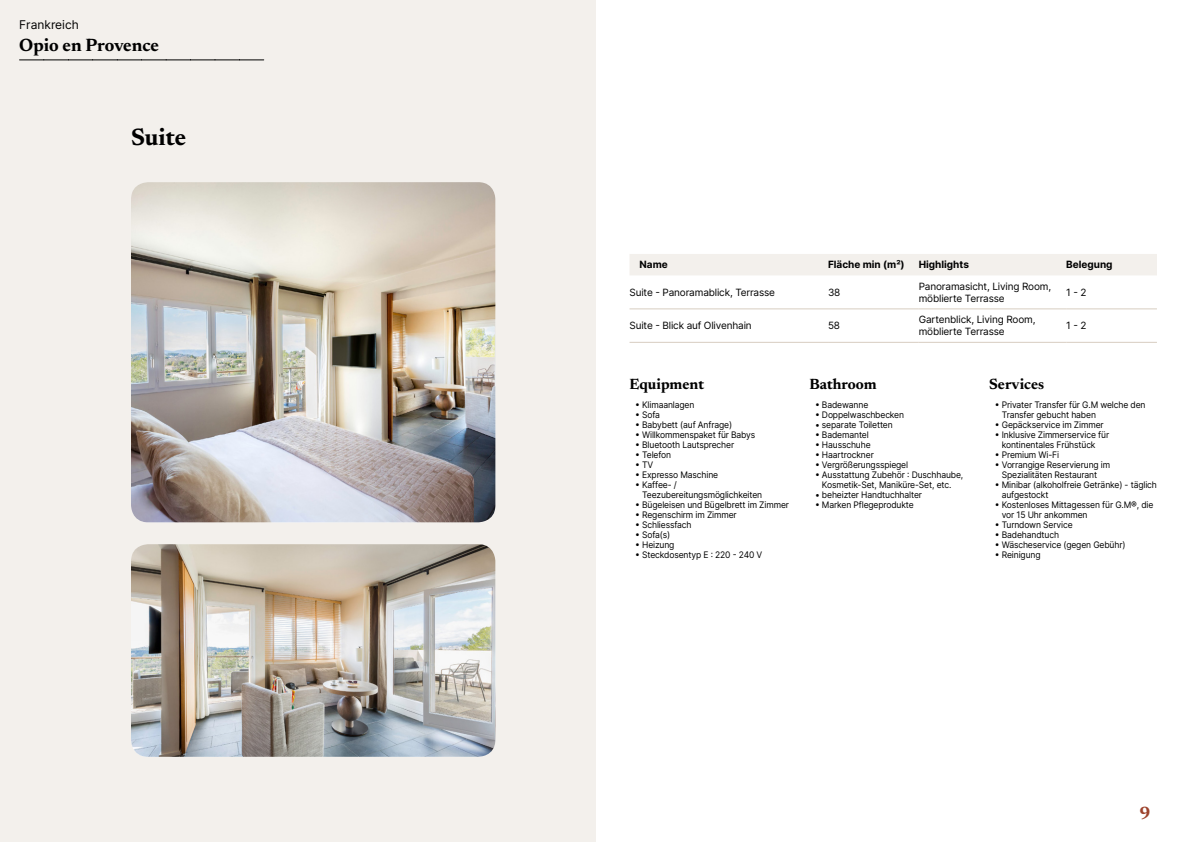
<style>
.page{position:relative;width:1191px;height:842px;background:#fff}
.page>*{position:absolute;margin:0;border:0;box-sizing:border-box;transform-origin:0 0}
.t1{font:700 24px "Newsreader 24 pt";color:#000}
.t2{font:700 18px "Newsreader 24 pt";color:#000}
.t3{font:700 18px "Newsreader 24 pt";color:#9d432c}
.t4{font:700 15px "Newsreader 24 pt";color:#000}
.t5{font:12px "Inter";color:#000}
.t6{font:10px/12px "Inter";letter-spacing:-.015em;color:#000}
.t7{font:700 10px "Inter";color:#000}
.t8{font:9px/10px "Inter";letter-spacing:-.015em;color:#000;scale:.95 1}
</style>
<div class="page">
<div style="left:0;top:0;width:595px;height:842px;background:#f3f0ec"></div>
<img style="left:131px;top:182px;width:364px;height:340px">
<img style="left:131px;top:544px;width:364px;height:213px">
<svg style="left:20px;top:60px;width:244px;height:1px"></svg>
<div style="left:630px;top:254px;width:527px;height:21px;background:#f3f0ec"></div>
<hr style="left:629px;top:308px;width:199px;height:1px;background:#d7cdc1">
<hr style="left:828px;top:308px;width:90px;height:1px;background:#d7cdc1">
<hr style="left:918px;top:308px;width:148px;height:1px;background:#d7cdc1">
<hr style="left:1066px;top:308px;width:91px;height:1px;background:#d7cdc1">
<hr style="left:629px;top:342px;width:199px;height:1px;background:#d7cdc1">
<hr style="left:828px;top:342px;width:90px;height:1px;background:#d7cdc1">
<hr style="left:918px;top:342px;width:148px;height:1px;background:#d7cdc1">
<hr style="left:1066px;top:342px;width:91px;height:1px;background:#d7cdc1">
<h3 class="t5" style="left:19px;top:15px;width:61px">Frankreich</h3>
<h2 class="t2" style="left:19px;top:32px;width:141px">Opio en Provence</h2>
<h1 class="t1" style="left:131px;top:120px;width:57px">Suite</h1>
<p class="t7" style="left:639px;top:257px;width:30px">Name</p>
<p class="t7" style="left:828px;top:257px;width:78px">Fläche min (m²)</p>
<p class="t7" style="left:918px;top:257px;width:52px">Highlights</p>
<p class="t7" style="left:1066px;top:257px;width:48px">Belegung</p>
<p class="t6" style="left:629px;top:286px;width:147px">Suite - Panoramablick, Terrasse</p>
<p class="t6" style="left:828px;top:286px;width:14px">38</p>
<p class="t6" style="left:918px;top:280px;width:134px">Panoramasicht, Living Room, möblierte Terrasse</p>
<p class="t6" style="left:1066px;top:286px;width:22px">1 - 2</p>
<p class="t6" style="left:629px;top:319px;width:124px">Suite - Blick auf Olivenhain</p>
<p class="t6" style="left:828px;top:319px;width:14px">58</p>
<p class="t6" style="left:918px;top:313px;width:118px">Gartenblick, Living Room, möblierte Terrasse</p>
<p class="t6" style="left:1066px;top:319px;width:22px">1 - 2</p>
<h3 class="t4" style="left:629px;top:373px;width:76px">Equipment</h3>
<p class="t8" style="left:635px;top:399px;width:64px">• Klimaanlagen</p>
<p class="t8" style="left:635px;top:409px;width:28px">• Sofa</p>
<p class="t8" style="left:635px;top:419px;width:104px">• Babybett (auf Anfrage)</p>
<p class="t8" style="left:635px;top:429px;width:128px">• Willkommenspaket für Babys</p>
<p class="t8" style="left:635px;top:439px;width:106px">• Bluetooth Lautsprecher</p>
<p class="t8" style="left:635px;top:449px;width:39px">• Telefon</p>
<p class="t8" style="left:635px;top:459px;width:21px">• TV</p>
<p class="t8" style="left:635px;top:469px;width:89px">• Expresso Maschine</p>
<p class="t8" style="left:642px;top:479px;width:128px;text-indent:-7px">• Kaffee- /<br>Teezubereitungsmöglichkeiten</p>
<p class="t8" style="left:635px;top:499px;width:163px">• Bügeleisen und Bügelbrett im Zimmer</p>
<p class="t8" style="left:635px;top:509px;width:108px">• Regenschirm im Zimmer</p>
<p class="t8" style="left:635px;top:519px;width:61px">• Schliessfach</p>
<p class="t8" style="left:635px;top:529px;width:39px">• Sofa(s)</p>
<p class="t8" style="left:635px;top:539px;width:43px">• Heizung</p>
<p class="t8" style="left:635px;top:549px;width:135px">• Steckdosentyp E : 220 - 240 V</p>
<h3 class="t4" style="left:809px;top:373px;width:69px">Bathroom</h3>
<p class="t8" style="left:815px;top:399px;width:58px">• Badewanne</p>
<p class="t8" style="left:815px;top:409px;width:95px">• Doppelwaschbecken</p>
<p class="t8" style="left:815px;top:419px;width:83px">• separate Toiletten</p>
<p class="t8" style="left:815px;top:429px;width:58px">• Bademantel</p>
<p class="t8" style="left:815px;top:439px;width:60px">• Hausschuhe</p>
<p class="t8" style="left:815px;top:449px;width:63px">• Haartrockner</p>
<p class="t8" style="left:815px;top:459px;width:100px">• Vergrößerungsspiegel</p>
<p class="t8" style="left:815px;top:469px;width:158px;text-align:center">• Ausstattung Zubehör : Duschhaube,<br>Kosmetik-Set, Maniküre-Set, etc.</p>
<p class="t8" style="left:815px;top:489px;width:114px">• beheizter Handtuchhalter</p>
<p class="t8" style="left:815px;top:499px;width:106px">• Marken Pflegeprodukte</p>
<h3 class="t4" style="left:989px;top:373px;width:57px">Services</h3>
<p class="t8" style="left:1001px;top:399px;width:153px;text-indent:-7px">• Privater Transfer für G.M welche den<br>Transfer gebucht haben</p>
<p class="t8" style="left:994px;top:419px;width:116px">• Gepäckservice im Zimmer</p>
<p class="t8" style="left:1001px;top:429px;width:115px;text-indent:-7px">• Inklusive Zimmerservice für kontinentales Frühstück</p>
<p class="t8" style="left:994px;top:449px;width:69px">• Premium Wi-Fi</p>
<p class="t8" style="left:1001px;top:459px;width:116px;text-indent:-7px">• Vorrangige Reservierung im<br>Spezialitäten Restaurant</p>
<p class="t8" style="left:1001px;top:479px;width:165px;text-indent:-7px">• Minibar (alkoholfreie Getränke) - täglich aufgestockt</p>
<p class="t8" style="left:1001px;top:499px;width:161px;text-indent:-7px">• Kostenloses Mittagessen für G.M®, die vor 15 Uhr ankommen</p>
<p class="t8" style="left:994px;top:519px;width:84px">• Turndown Service</p>
<p class="t8" style="left:994px;top:529px;width:69px">• Badehandtuch</p>
<p class="t8" style="left:994px;top:539px;width:139px">• Wäscheservice (gegen Gebühr)</p>
<p class="t8" style="left:994px;top:549px;width:50px">• Reinigung</p>
<h2 class="t3" style="left:1139px;top:800px;width:13px">9</h2>
</div>
